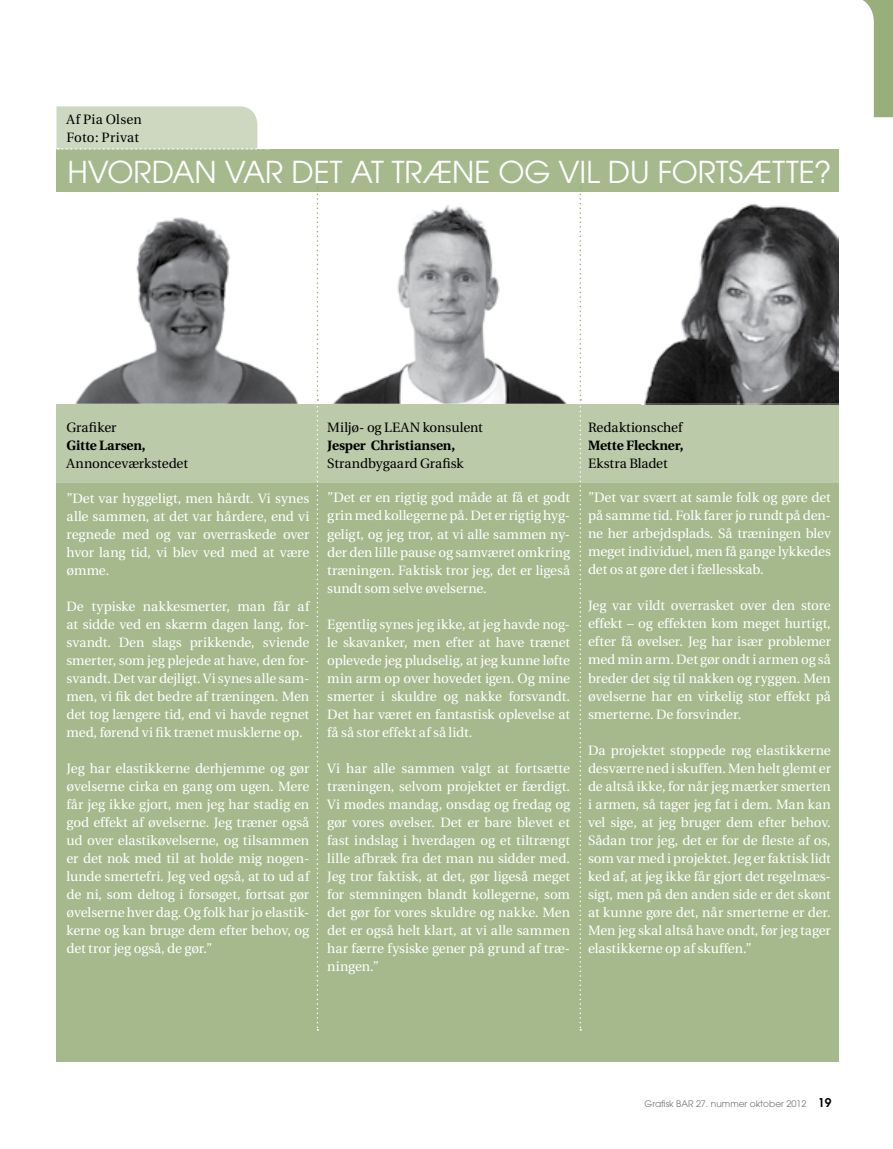
<style>
.page{position:relative;width:893px;height:1149px;background:#fff}
.page>*{position:absolute;margin:0;border:0;box-sizing:border-box;transform-origin:0 0}
.t1{font:30px "Avant Garde";letter-spacing:-.005em;color:#fff}
.t2{font:13.5px/18px "Utopia";letter-spacing:-.01em;color:#fff;text-align:justify}
.t3{font:13.5px/18px "Utopia";color:#000}
.t4{font:700 13.5px "Utopia";letter-spacing:-.005em;color:#000}
.t5{font:9px "Avant Garde";color:#77787b}
.s1{font-weight:600;font-size:12px;color:#000}
</style>
<div class="page">
<svg style="left:863px;top:0;width:30px;height:117px"></svg>
<div style="left:56px;top:149px;width:783px;height:912px;background:#a5b98d"></div>
<div style="left:56px;top:106px;width:202px;height:43px;background:#ced8c1"></div>
<div style="left:55px;top:192px;width:792px;height:211px;background:#fff"></div>
<img style="left:76px;top:217px;width:222px;height:186px">
<img style="left:644px;top:204px;width:195px;height:199px">
<img style="left:334px;top:205px;width:232px;height:198px">
<svg style="left:317px;top:187px;width:1px;height:843px"></svg>
<svg style="left:580px;top:187px;width:1px;height:843px"></svg>
<div style="left:50px;top:403px;width:810px;height:80px;background:#bbcaa9"></div>
<p class="t3" style="left:67px;top:111px;width:77px">Af Pia Olsen<br>Foto: Privat</p>
<h1 class="t1" style="left:68px;top:155px;width:765px">HVORDAN VAR DET AT TRÆNE OG VIL DU FORTSÆTTE?</h1>
<p class="t3" style="left:67px;top:418px;width:51px">Grafiker</p>
<p class="t4" style="left:67px;top:437px;width:81px">Gitte Larsen,</p>
<p class="t3" style="left:67px;top:454px;width:123px">Annonceværkstedet</p>
<p class="t2" style="left:67px;top:489px;width:244px">”Det var hyggeligt, men hårdt. Vi synes alle sammen, at det var hårdere, end vi regnede med og var overraskede over hvor lang tid, vi blev ved med at være ømme.</p>
<p class="t2" style="left:67px;top:597px;width:244px">De typiske nakkesmerter, man får af at sidde ved en skærm dagen lang, for&shy;svandt. Den slags prikkende, sviende smerter, som jeg plejede at have, den for&shy;svandt. Det var dejligt. Vi synes alle sam&shy;men, vi fik det bedre af træningen. Men det tog længere tid, end vi havde regnet med, førend vi fik trænet musklerne op.</p>
<p class="t2" style="left:67px;top:759px;width:244px">Jeg har elastikkerne derhjemme og gør øvelserne cirka en gang om ugen. Mere får jeg ikke gjort, men jeg har stadig en god effekt af øvelserne. Jeg træner også ud over elastikøvelserne, og tilsammen er det nok med til at holde mig nogen&shy;lunde smertefri. Jeg ved også, at to ud af de ni, som deltog i forsøget, fortsat gør øvelserne hver dag. Og folk har jo elastik&shy;kerne og kan bruge dem efter behov, og det tror jeg også, de gør.”</p>
<p class="t3" style="left:327px;top:418px;width:157px">Miljø- og LEAN konsulent</p>
<p class="t4" style="left:327px;top:437px;width:129px">Jesper Christiansen,</p>
<p class="t3" style="left:327px;top:454px;width:138px">Strandbygaard Grafisk</p>
<p class="t2" style="left:327px;top:489px;width:244px">”Det er en rigtig god måde at få et godt grin med kollegerne på. Det er rigtig hyg&shy;geligt, og jeg tror, at vi alle sammen ny&shy;der den lille pause og samværet omkring træningen. Faktisk tror jeg, det er ligeså sundt som selve øvelserne.</p>
<p class="t2" style="left:327px;top:615px;width:244px">Egentlig synes jeg ikke, at jeg havde nog&shy;le skavanker, men efter at have trænet oplevede jeg pludselig, at jeg kunne løfte min arm op over hovedet igen. Og mine smerter i skuldre og nakke forsvandt.<br>Det har været en fantastisk oplevelse at få så stor effekt af så lidt.</p>
<p class="t2" style="left:327px;top:759px;width:244px">Vi har alle sammen valgt at fortsætte træningen, selvom projektet er færdigt.<br>Vi mødes mandag, onsdag og fredag og gør vores øvelser. Det er bare blevet et fast indslag i hverdagen og et tiltrængt lille afbræk fra det man nu sidder med.<br>Jeg tror faktisk, at det, gør ligeså meget for stemningen blandt kollegerne, som det gør for vores skuldre og nakke. Men det er også helt klart, at vi alle sammen har færre fysiske gener på grund af træ&shy;ningen.”</p>
<p class="t3" style="left:588px;top:418px;width:96px">Redaktionschef</p>
<p class="t4" style="left:588px;top:437px;width:97px">Mette Fleckner,</p>
<p class="t3" style="left:588px;top:454px;width:81px">Ekstra Bladet</p>
<p class="t2" style="left:588px;top:489px;width:244px">”Det var svært at samle folk og gøre det på samme tid. Folk farer jo rundt på den&shy;ne her arbejdsplads. Så træningen blev meget individuel, men få gange lykkedes det os at gøre det i fællesskab.</p>
<p class="t2" style="left:588px;top:597px;width:244px">Jeg var vildt overrasket over den store effekt – og effekten kom meget hurtigt, efter få øvelser. Jeg har især problemer med min arm. Det gør ondt i armen og så breder det sig til nakken og ryggen. Men øvelserne har en virkelig stor effekt på smerterne. De forsvinder.</p>
<p class="t2" style="left:588px;top:741px;width:244px">Da projektet stoppede røg elastikkerne desværre ned i skuffen. Men helt glemt er de altså ikke, for når jeg mærker smerten i armen, så tager jeg fat i dem. Man kan vel sige, at jeg bruger dem efter behov.<br>Sådan tror jeg, det er for de fleste af os, som var med i projektet. Jeg er faktisk lidt ked af, at jeg ikke får gjort det regelmæs&shy;sigt, men på den anden side er det skønt at kunne gøre det, når smerterne er der.<br>Men jeg skal altså have ondt, før jeg tager elastikkerne op af skuffen.”</p>
<p class="t5" style="left:645px;top:1097px;width:189px">GRAFISK BAR 27. NUMMER OKTOBER 2012 <span class="s1">19</span></p>
</div>
